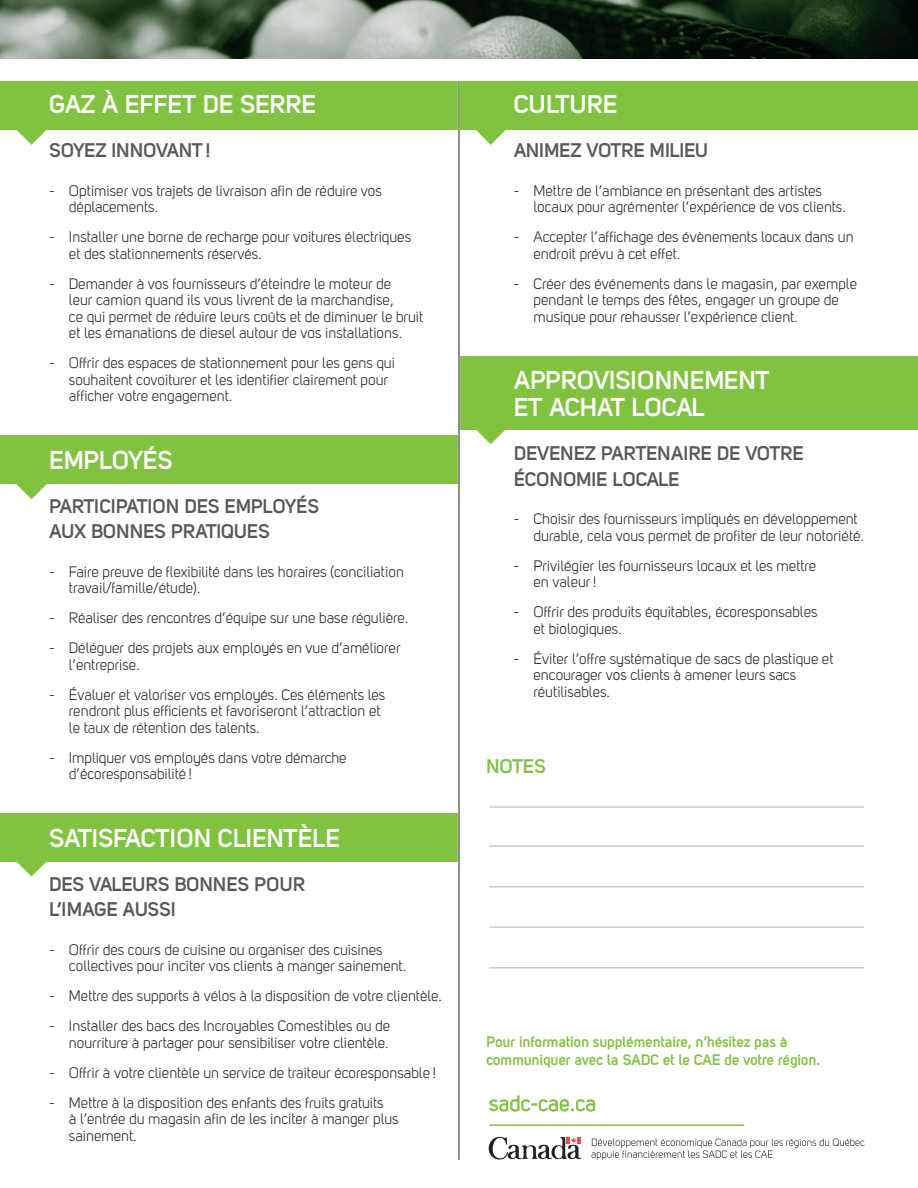
<style>
.page{position:relative;width:918px;height:1188px;background:#fff}
.page>*{position:absolute;margin:0;border:0;box-sizing:border-box;transform-origin:0 0}
.t1{font:700 25.5px/27px "Uni Sans Semi";color:#fff}
.t2{font:21px "Uni Sans Book";letter-spacing:.025em;color:#81c340}
.t3{font:700 19.5px/25.5px "Uni Sans Semi";color:#57585a}
.t4{font:700 19.5px "Uni Sans Semi";color:#81c340}
.t5{font:15px/16.5px "Uni Sans Book";color:#231f20}
.t6{font:700 15px/18px "Uni Sans Semi";color:#81c340}
</style>
<div class="page">
<div style="left:459px;top:356px;width:459px;height:73px;background:#81c340"></div>
<svg style="left:469px;top:429px;width:43px;height:15px"></svg>
<div style="left:0;top:81px;width:459px;height:49px;background:#81c340"></div>
<svg style="left:17px;top:130px;width:30px;height:15px"></svg>
<div style="left:0;top:436px;width:459px;height:48px;background:#81c340"></div>
<svg style="left:16px;top:484px;width:31px;height:15px"></svg>
<div style="left:0;top:813px;width:459px;height:49px;background:#81c340"></div>
<svg style="left:17px;top:862px;width:29px;height:15px"></svg>
<img style="left:0;top:0;width:918px;height:58px">
<svg style="left:489px;top:1095px;width:106px;height:17px"></svg>
<hr style="left:489px;top:1124px;width:255px;height:2px;background:#81c340">
<hr style="left:458px;top:78px;width:2px;height:942px;background:#fff">
<hr style="left:459px;top:81px;width:1px;height:1079px;background:#231f20">
<svg style="left:489px;top:1136px;width:93px;height:24px"></svg>
<svg style="left:591px;top:1138px;width:274px;height:22px"></svg>
<div style="left:459px;top:81px;width:459px;height:49px;background:#81c340"></div>
<svg style="left:476px;top:130px;width:30px;height:15px"></svg>
<hr style="left:489px;top:927px;width:375px;height:1px;background:#b8b9bc">
<hr style="left:489px;top:846px;width:375px;height:1px;background:#b8b9bc">
<hr style="left:489px;top:967px;width:375px;height:1px;background:#b8b9bc">
<hr style="left:489px;top:886px;width:375px;height:1px;background:#b8b9bc">
<hr style="left:489px;top:806px;width:375px;height:2px;background:#b8b9bc">
<h1 class="t1" style="left:49px;top:90px;width:268px">GAZ À EFFET DE SERRE</h1>
<h3 class="t3" style="left:49px;top:138px;width:163px">SOYEZ INNOVANT!</h3>
<p class="t5" style="left:69px;top:182px;width:315px;text-indent:-20px">- Optimiser vos trajets de livraison afin de réduire vos déplacements.</p>
<p class="t5" style="left:69px;top:229px;width:344px;text-indent:-20px">- Installer une borne de recharge pour voitures électriques et des stationnements réservés.</p>
<p class="t5" style="left:69px;top:275px;width:356px;text-indent:-20px">- Demander à vos fournisseurs d’éteindre le moteur de<br>leur camion quand ils vous livrent de la marchandise,<br>ce qui permet de réduire leurs coûts et de diminuer le bruit et les émanations de diesel autour de vos installations.</p>
<p class="t5" style="left:69px;top:355px;width:327px;text-indent:-20px">- Offrir des espaces de stationnement pour les gens qui souhaitent covoiturer et les identifier clairement pour afficher votre engagement.</p>
<h1 class="t1" style="left:49px;top:446px;width:125px">EMPLOYÉS</h1>
<h3 class="t3" style="left:49px;top:493px;width:271px">PARTICIPATION DES EMPLOYÉS<br>AUX BONNES PRATIQUES</h3>
<p class="t5" style="left:69px;top:563px;width:337px;text-indent:-20px">- Faire preuve de flexibilité dans les horaires (conciliation travail/famille/étude).</p>
<p class="t5" style="left:49px;top:610px;width:360px">- Réaliser des rencontres d’équipe sur une base régulière.</p>
<p class="t5" style="left:69px;top:640px;width:333px;text-indent:-20px">- Déléguer des projets aux employés en vue d’améliorer l’entreprise.</p>
<p class="t5" style="left:69px;top:686px;width:318px;text-indent:-20px">- Évaluer et valoriser vos employés. Ces éléments les rendront plus efficients et favoriseront l’attraction et le taux de rétention des talents.</p>
<p class="t5" style="left:69px;top:749px;width:279px;text-indent:-20px">- Impliquer vos employés dans votre démarche d’écoresponsabilité !</p>
<h1 class="t1" style="left:49px;top:824px;width:292px">SATISFACTION CLIENTÈLE</h1>
<h3 class="t3" style="left:49px;top:871px;width:257px">DES VALEURS BONNES POUR<br>L’IMAGE AUSSI</h3>
<p class="t5" style="left:69px;top:941px;width:339px;text-indent:-20px">- Offrir des cours de cuisine ou organiser des cuisines collectives pour inciter vos clients à manger sainement.</p>
<p class="t5" style="left:49px;top:988px;width:394px">- Mettre des supports à vélos à la disposition de votre clientèle.</p>
<p class="t5" style="left:49px;top:1018px;width:342px;text-align:right">- Installer des bacs des Incroyables Comestibles ou de nourriture à partager pour sensibiliser votre clientèle.</p>
<p class="t5" style="left:49px;top:1064px;width:388px">- Offrir à votre clientèle un service de traiteur écoresponsable !</p>
<p class="t5" style="left:69px;top:1094px;width:331px;text-indent:-20px">- Mettre à la disposition des enfants des fruits gratuits<br>à l’entrée du magasin afin de les inciter à manger plus sainement.</p>
<h1 class="t1" style="left:514px;top:90px;width:105px">CULTURE</h1>
<h3 class="t3" style="left:514px;top:138px;width:196px">ANIMEZ VOTRE MILIEU</h3>
<p class="t5" style="left:534px;top:182px;width:314px;text-indent:-20px">- Mettre de l’ambiance en présentant des artistes locaux pour agrémenter l’expérience de vos clients.</p>
<p class="t5" style="left:534px;top:229px;width:322px;text-indent:-20px">- Accepter l’affichage des évènements locaux dans un endroit prévu à cet effet.</p>
<p class="t5" style="left:534px;top:275px;width:325px;text-indent:-20px">- Créer des événements dans le magasin, par exemple pendant le temps des fêtes, engager un groupe de musique pour rehausser l’expérience client.</p>
<h1 class="t1" style="left:514px;top:366px;width:257px">APPROVISIONNEMENT<br>ET ACHAT LOCAL</h1>
<h3 class="t3" style="left:514px;top:441px;width:291px">DEVENEZ PARTENAIRE DE VOTRE<br>ÉCONOMIE LOCALE</h3>
<p class="t5" style="left:534px;top:511px;width:332px;text-indent:-20px">- Choisir des fournisseurs impliqués en développement durable, cela vous permet de profiter de leur notoriété.</p>
<p class="t5" style="left:534px;top:557px;width:284px;text-indent:-20px">- Privilégier les fournisseurs locaux et les mettre en valeur!</p>
<p class="t5" style="left:534px;top:604px;width:285px;text-indent:-20px">- Offrir des produits équitables, écoresponsables et biologiques.</p>
<p class="t5" style="left:534px;top:650px;width:301px;text-indent:-20px">- Éviter l’offre systématique de sacs de plastique et encourager vos clients à amener leurs sacs réutilisables.</p>
<h3 class="t4" style="left:487px;top:754px;width:61px">NOTES</h3>
<p class="t6" style="left:487px;top:1032px;width:335px">Pour information supplémentaire, n’hésitez pas à communiquer avec la SADC et le CAE de votre région.</p>
<h2 class="t2" style="left:489px;top:1091px;width:108px">sadc-cae.ca</h2>
</div>
